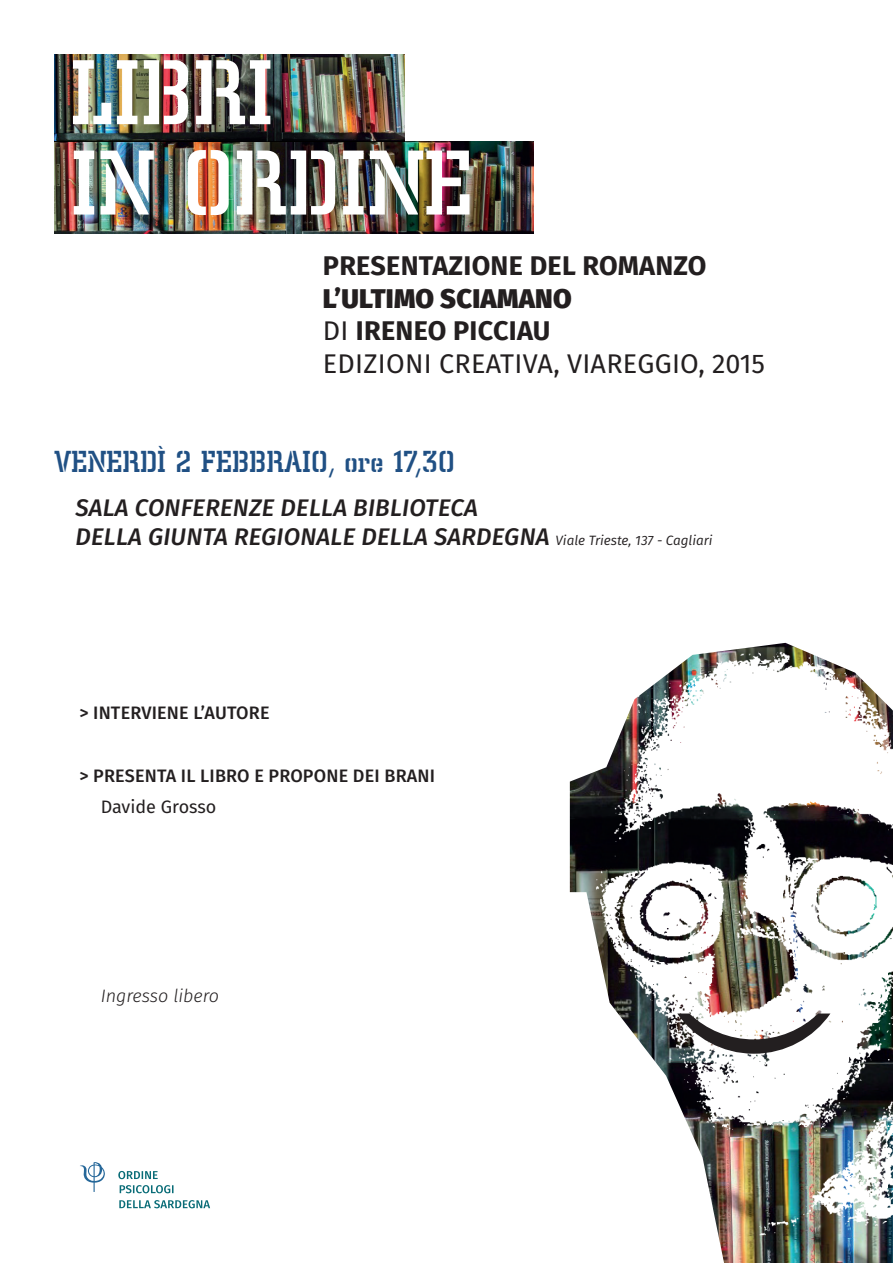
<style>
.page{position:relative;width:893px;height:1263px;background:#fff}
.page>*{position:absolute;margin:0;border:0;box-sizing:border-box;transform-origin:0 0}
.t1{font:500 96px/90.3px "City Ste D";color:#fff}
.t2{font:500 31.5px "City Ste D";color:#205084}
.t3{font:27px/32.4px "Fira Sans";letter-spacing:.01em;color:#231f20}
.t4{font:700 27px "Fira Sans";letter-spacing:.01em;color:#231f20}
.t5{font:italic 500 24px/28.8px "Fira Sans";letter-spacing:.01em;color:#231f20}
.t6{font:500 18px "Fira Sans";letter-spacing:.01em;color:#231f20}
.t7{font:italic 300 18px "Fira Sans";color:#231f20}
.t8{font:18px "Fira Sans";color:#231f20}
.s1{font-weight:800}
.s2{font-weight:700}
.s3{font-weight:400;font-size:13.5px}
</style>
<div class="page">
<img style="left:54px;top:54px;width:351px;height:87px">
<svg style="left:80px;top:1162px;width:25px;height:30px"></svg>
<svg style="left:118px;top:1171px;width:92px;height:37px"></svg>
<img style="left:570px;top:642px;width:323px;height:619px">
<svg style="left:677px;top:1013px;width:153px;height:41px"></svg>
<img style="left:54px;top:141px;width:480px;height:92px">
<h1 class="t1" style="left:71px;top:49px;width:404px">LIBRI<br>IN ORDINE</h1>
<p class="t4" style="left:323px;top:243px;width:385px">PRESENTAZIONE DEL ROMANZO</p>
<p class="t3" style="left:323px;top:281px;width:444px"><span class="s1">L’ULTIMO SCIAMANO<br></span>DI <span class="s2">IRENEO PICCIAU<br></span>EDIZIONI CREATIVA, VIAREGGIO, 2015</p>
<h2 class="t2" style="left:54px;top:445px;width:402px">VENERDÌ 2 FEBBRAIO, ore 17,30</h2>
<p class="t5" style="left:75px;top:492px;width:639px">SALA CONFERENZE DELLA BIBLIOTECA<br>DELLA GIUNTA REGIONALE DELLA SARDEGNA <span class="s3">Viale Trieste, 137 - Cagliari</span></p>
<p class="t6" style="left:79px;top:698px;width:192px">&gt; INTERVIENE L’AUTORE</p>
<p class="t6" style="left:79px;top:761px;width:357px">&gt; PRESENTA IL LIBRO E PROPONE DEI BRANI</p>
<p class="t8" style="left:101px;top:793px;width:117px">Davide Grosso</p>
<p class="t7" style="left:101px;top:983px;width:120px">Ingresso libero</p>
</div>
